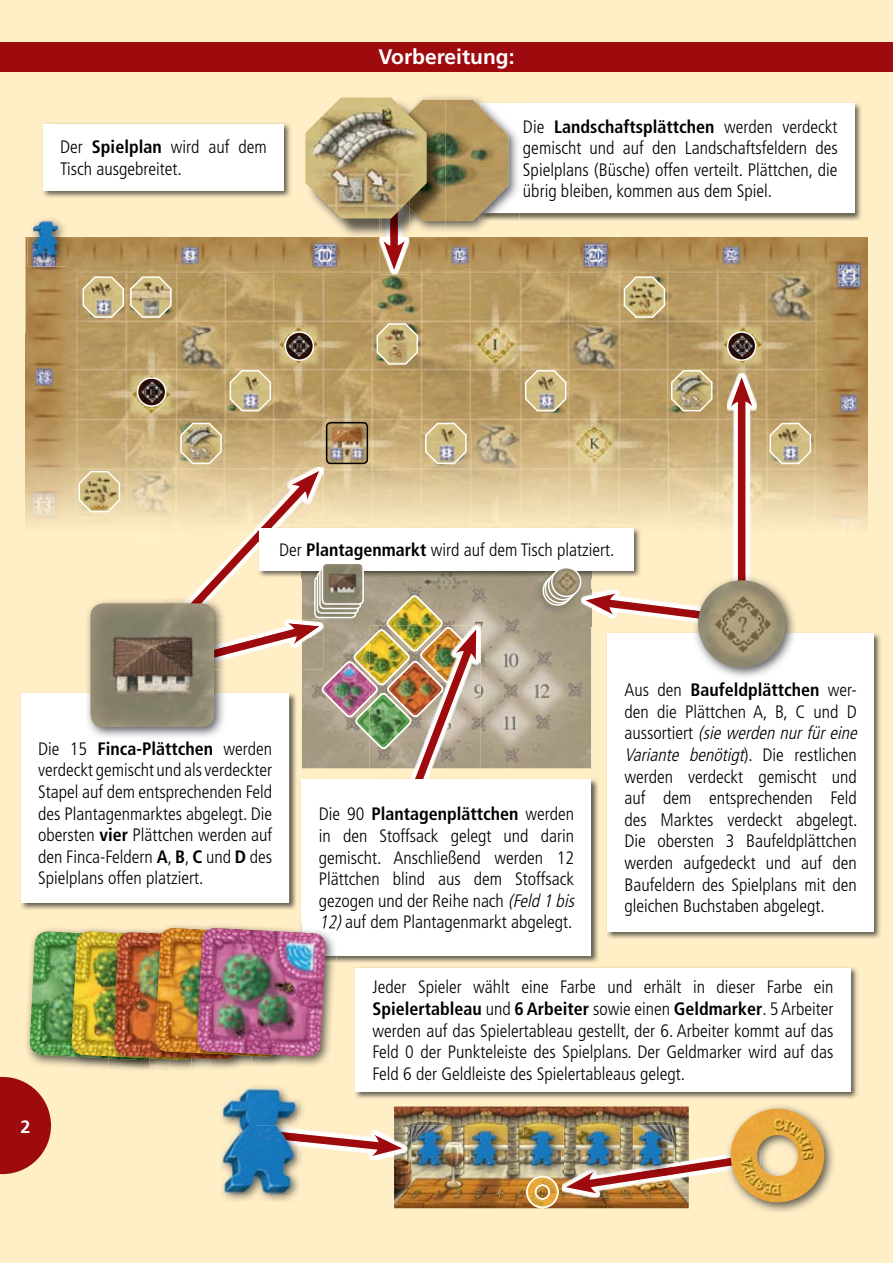
<style>
.page{position:relative;width:893px;height:1263px;background:#ffefc6}
.page>*{position:absolute;margin:0;border:0;box-sizing:border-box;transform-origin:0 0}
.t1{font:700 21px "Frutiger";color:#fff}
.t2{font:300 condensed 18px/21.6px "Frutiger";color:#000;text-align:justify}
.t3{font:700 18px "Frutiger LT";color:#fff}
.s1{font-weight:700}
.s2{font-style:italic}
</style>
<div class="page">
<img style="left:519px;top:103px;width:342px;height:118px">
<div style="left:480px;top:103px;width:375px;height:110px;background:#fff"></div>
<img style="left:394px;top:1106px;width:295px;height:102px">
<img style="left:476px;top:578px;width:115px;height:190px">
<img style="left:26px;top:237px;width:841px;height:194px">
<img style="left:26px;top:431px;width:105px;height:94px">
<img style="left:131px;top:431px;width:263px;height:48px">
<img style="left:394px;top:431px;width:210px;height:95px">
<img style="left:604px;top:431px;width:211px;height:97px">
<img style="left:131px;top:479px;width:33px;height:43px">
<img style="left:427px;top:97px;width:92px;height:134px">
<img style="left:508px;top:103px;width:11px;height:110px">
<img style="left:445px;top:100px;width:63px;height:121px">
<img style="left:379px;top:237px;width:30px;height:37px">
<div style="left:390px;top:128px;width:8px;height:129px;background:#9e0b0f;border-radius:4px"></div>
<svg style="left:383px;top:241px;width:22px;height:29px"></svg>
<img style="left:476px;top:625px;width:5px;height:144px">
<img style="left:582px;top:589px;width:10px;height:38px">
<img style="left:727px;top:373px;width:30px;height:201px">
<div style="left:738px;top:390px;width:7px;height:202px;background:#9e0b0f;border-radius:4px"></div>
<svg style="left:731px;top:377px;width:21px;height:29px"></svg>
<img style="left:305px;top:1126px;width:101px;height:34px">
<img style="left:164px;top:467px;width:160px;height:52px">
<svg style="left:0;top:1077px;width:51px;height:97px"></svg>
<svg style="left:229px;top:369px;width:43px;height:43px;background:#c7b78b"></svg>
<svg style="left:424px;top:421px;width:43px;height:44px;background:#cab98e"></svg>
<svg style="left:524px;top:369px;width:43px;height:43px;background:#c6b58a"></svg>
<svg style="left:769px;top:421px;width:43px;height:44px;background:#c8b78c"></svg>
<svg style="left:82px;top:275px;width:90px;height:44px;background:#c3b085"></svg>
<svg style="left:623px;top:275px;width:43px;height:44px;background:#c1ae7b"></svg>
<svg style="left:78px;top:470px;width:43px;height:43px;background:#ccba8a"></svg>
<svg style="left:376px;top:322px;width:43px;height:43px;background:#c0ad7c"></svg>
<svg style="left:670px;top:369px;width:43px;height:43px;background:#baaa81"></svg>
<svg style="left:180px;top:421px;width:43px;height:44px;background:#bbac84"></svg>
<img style="left:331px;top:218px;width:48px;height:18px">
<img style="left:409px;top:99px;width:36px;height:132px">
<img style="left:409px;top:100px;width:36px;height:121px">
<img style="left:379px;top:218px;width:29px;height:19px">
<img style="left:381px;top:218px;width:28px;height:14px">
<img style="left:390px;top:218px;width:8px;height:19px">
<img style="left:305px;top:97px;width:122px;height:121px">
<img style="left:43px;top:123px;width:248px;height:74px">
<div style="left:43px;top:124px;width:241px;height:66px;background:#fff"></div>
<img style="left:476px;top:576px;width:160px;height:2px">
<img style="left:588px;top:526px;width:53px;height:50px">
<img style="left:476px;top:570px;width:115px;height:6px">
<div style="left:259px;top:528px;width:375px;height:42px;background:#fff"></div>
<img style="left:21px;top:892px;width:275px;height:18px">
<div style="left:21px;top:693px;width:268px;height:209px;background:#fff"></div>
<img style="left:301px;top:779px;width:297px;height:184px">
<svg style="left:167px;top:471px;width:309px;height:421px"></svg>
<div style="left:302px;top:780px;width:289px;height:176px;background:#fff"></div>
<img style="left:355px;top:967px;width:503px;height:132px">
<div style="left:356px;top:968px;width:495px;height:123px;background:#fff"></div>
<img style="left:607px;top:633px;width:274px;height:306px">
<div style="left:607px;top:633px;width:267px;height:298px;background:#fff"></div>
<img style="left:86px;top:600px;width:139px;height:138px">
<img style="left:214px;top:638px;width:11px;height:31px">
<img style="left:214px;top:647px;width:11px;height:18px">
<img style="left:164px;top:598px;width:61px;height:40px">
<img style="left:167px;top:598px;width:39px;height:6px">
<img style="left:91px;top:604px;width:123px;height:123px">
<img style="left:26px;top:997px;width:40px;height:69px">
<img style="left:108px;top:1061px;width:61px;height:9px">
<img style="left:150px;top:1061px;width:41px;height:6px">
<img style="left:295px;top:963px;width:39px;height:103px">
<img style="left:301px;top:922px;width:36px;height:41px">
<img style="left:302px;top:922px;width:35px;height:34px">
<img style="left:321px;top:922px;width:16px;height:9px">
<img style="left:191px;top:1061px;width:20px;height:6px">
<img style="left:29px;top:926px;width:297px;height:135px">
<img style="left:197px;top:928px;width:129px;height:129px">
<img style="left:317px;top:613px;width:39px;height:4px">
<div style="left:314px;top:576px;width:42px;height:42px;border:2px solid #fff;border-radius:4px"></div>
<img style="left:317px;top:572px;width:39px;height:41px">
<div style="left:317px;top:571px;width:42px;height:43px;border:2px solid #fff;border-radius:4px"></div>
<img style="left:322px;top:604px;width:39px;height:4px">
<div style="left:319px;top:567px;width:42px;height:42px;border:2px solid #fff;border-radius:4px"></div>
<img style="left:322px;top:563px;width:39px;height:41px">
<div style="left:322px;top:562px;width:42px;height:43px;border:2px solid #fff;border-radius:4px"></div>
<img style="left:329px;top:425px;width:36px;height:36px">
<div style="left:326px;top:422px;width:42px;height:42px;border:2px solid #000;border-radius:4px"></div>
<img style="left:694px;top:579px;width:101px;height:98px">
<img style="left:692px;top:622px;width:6px;height:5px">
<img style="left:727px;top:574px;width:30px;height:9px">
<svg style="left:585px;top:589px;width:129px;height:33px"></svg>
<img style="left:738px;top:574px;width:7px;height:6px">
<img style="left:698px;top:580px;width:87px;height:88px;border-radius:44px">
<img style="left:543px;top:576px;width:29px;height:29px;border-radius:14px">
<div style="left:542px;top:575px;width:31px;height:31px;border:2px solid #fff;border-radius:50%"></div>
<img style="left:545px;top:574px;width:29px;height:29px;border-radius:14px">
<div style="left:545px;top:573px;width:30px;height:31px;border:2px solid #fff;border-radius:50%"></div>
<img style="left:549px;top:571px;width:28px;height:29px;border-radius:14px">
<div style="left:548px;top:570px;width:30px;height:30px;border:2px solid #fff;border-radius:50%"></div>
<img style="left:552px;top:568px;width:29px;height:28px;border-radius:14px">
<div style="left:551px;top:567px;width:30px;height:30px;border:2px solid #fff;border-radius:50%"></div>
<img style="left:138px;top:378px;width:28px;height:28px;border-radius:14px">
<div style="left:137px;top:377px;width:29px;height:30px;border:2px solid #fff;border-radius:50%"></div>
<img style="left:285px;top:332px;width:28px;height:28px;border-radius:14px">
<div style="left:285px;top:331px;width:29px;height:30px;border:2px solid #fff;border-radius:50%"></div>
<img style="left:728px;top:332px;width:28px;height:28px;border-radius:14px">
<div style="left:727px;top:331px;width:29px;height:30px;border:2px solid #fff;border-radius:50%"></div>
<div style="left:0;top:43px;width:893px;height:29px;background:#9e0b0f"></div>
<img style="left:728px;top:1106px;width:106px;height:106px">
<img style="left:731px;top:1109px;width:93px;height:93px">
<img style="left:225px;top:1100px;width:78px;height:102px">
<img style="left:297px;top:1126px;width:8px;height:34px">
<svg style="left:297px;top:1130px;width:105px;height:26px"></svg>
<img style="left:221px;top:1086px;width:76px;height:110px">
<img style="left:260px;top:1130px;width:37px;height:11px">
<img style="left:412px;top:1125px;width:39px;height:51px">
<img style="left:417px;top:1130px;width:25px;height:36px">
<img style="left:28px;top:219px;width:39px;height:47px">
<img style="left:33px;top:221px;width:25px;height:36px">
<img style="left:466px;top:1125px;width:40px;height:51px">
<img style="left:472px;top:1130px;width:25px;height:36px">
<img style="left:524px;top:1125px;width:39px;height:51px">
<img style="left:529px;top:1130px;width:25px;height:20px">
<img style="left:580px;top:1125px;width:40px;height:25px">
<img style="left:526px;top:1150px;width:230px;height:58px">
<img style="left:585px;top:1130px;width:26px;height:36px">
<img style="left:633px;top:1125px;width:40px;height:42px">
<img style="left:633px;top:1167px;width:40px;height:9px">
<img style="left:639px;top:1130px;width:25px;height:36px">
<p class="t2" style="left:60px;top:136px;width:208px">Der <span class="s1">Spielplan</span> wird auf dem<br>Tisch ausgebreitet.</p>
<p class="t1" style="left:378px;top:45px;width:138px">Vorbereitung:</p>
<p class="t2" style="left:523px;top:116px;width:316px">Die <span class="s1">Landschaftsplättchen</span> werden verdeckt gemischt und auf den Landschaftsfeldern des Spielplans (Büsche) offen verteilt. Plättchen, die übrig bleiben, kommen aus dem Spiel.</p>
<p class="t2" style="left:279px;top:539px;width:337px">Der <span class="s1">Plantagenmarkt</span> wird auf dem Tisch platziert.</p>
<p class="t2" style="left:38px;top:738px;width:235px">Die 15 <span class="s1">Finca-Plättchen</span> werden verdeckt gemischt und als verdeckter Stapel auf dem entsprechenden Feld des Plantagenmarktes abgelegt. Die obersten <span class="s1">vier</span> Plättchen werden auf den Finca-Feldern <span class="s1">A</span>, <span class="s1">B</span>, <span class="s1">C</span> und <span class="s1">D</span> des Spielplans offen platziert.</p>
<p class="t3" style="left:21px;top:1116px;width:12px">2</p>
<p class="t2" style="left:319px;top:804px;width:261px;text-align:left">Die 90 <span class="s1">Plantagenplättchen</span> werden in den Stoffsack gelegt und darin gemischt. Anschließend werden 12<br>Plättchen blind aus dem Stoffsack gezogen und der Reihe nach <span class="s2">(Feld 1 bis 12)</span>auf dem Plantagenmarkt abgelegt.</p>
<p class="t2" style="left:624px;top:679px;width:238px;text-align:left">Aus den <span class="s1">Baufeldplättchen</span> wer&shy;den die Plättchen A, B, C und D a u s s o r t i e r t <span class="s2">(siewerden nurfüreine<br>Variante benötigt</span>) . D i e r e s t l i c h e n werden verdeckt gemischt und auf dem entsprechenden Feld des Marktes verdeckt abgelegt.<br>Die obersten 3 Baufeldplättchen werden aufgedeckt und auf den<br>Baufeldern des Spielplans mit den gleichen Buchstaben abgelegt.</p>
<p class="t2" style="left:373px;top:976px;width:462px">Jeder Spieler wählt eine Farbe und erhält in dieser Farbe ein <span class="s1">Spielertableau</span> und <span class="s1">6 Arbeiter</span> sowie einen <span class="s1">Geldmarker</span>. 5 Arbeiter werden auf das Spielertableau gestellt, der 6. Arbeiter kommt auf das Feld 0 der Punkteleiste des Spielplans. Der Geldmarker wird auf das Feld 6 der Geldleiste des Spielertableaus gelegt.</p>
</div>
